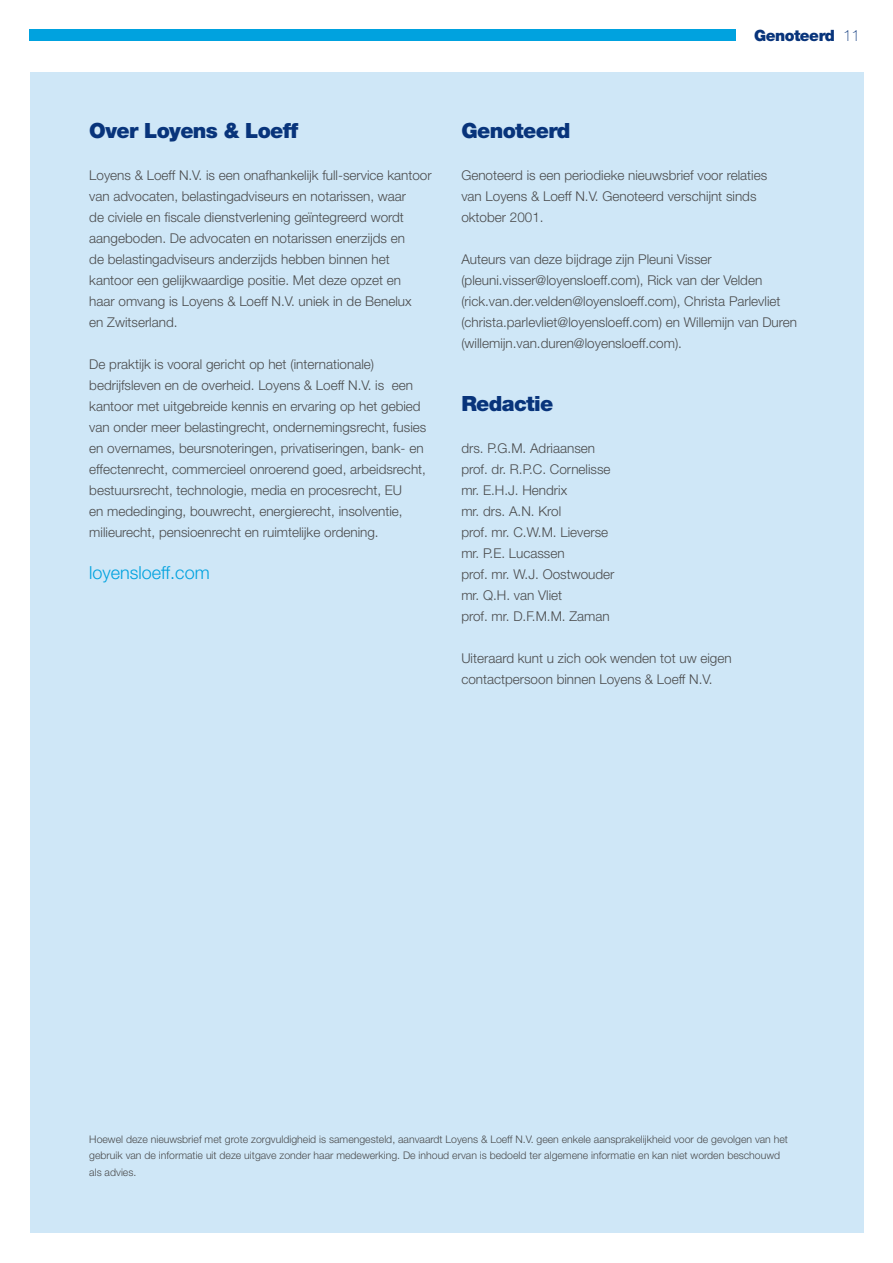
<style>
.page{position:relative;width:893px;height:1263px;background:#fff}
.page>*{position:absolute;margin:0;border:0;box-sizing:border-box;transform-origin:0 0}
.t1{font:900 21px "Helvetica Neue LT Pro";letter-spacing:-.03em;color:#08347b}
.t2{font:300 18px "Helvetica Neue LT Pro";color:#00a2df}
.t3{font:900 15.6px "Helvetica Neue LT Pro";letter-spacing:-.03em;color:#08347b}
.t4{font:300 13.5px/21px "Helvetica Neue LT Pro";color:#4b4c4d}
.t5{font:300 10.5px/16.5px "Helvetica Neue LT Pro";color:#4b4c4d}
.s1{font-weight:100}
</style>
<div class="page">
<div style="left:30px;top:30px;width:706px;height:11px;background:#00a2df"></div>
<div style="left:30px;top:72px;width:833px;height:1161px;background:#cfe7f7"></div>
<p class="t3" style="left:754px;top:26px;width:108px">Genoteerd <span class="s1">11</span></p>
<h1 class="t1" style="left:89px;top:118px;width:210px">Over Loyens &amp; Loeff</h1>
<p class="t4" style="left:89px;top:164px;width:344px">Loyens &amp; Loeff N.V. is een onafhankelijk full-service kantoor van advocaten, belastingadviseurs en notarissen, waar<br>de civiele en fiscale dienstverlening geïntegreerd wordt aangeboden. De advocaten en notarissen enerzijds en<br>de belastingadviseurs anderzijds hebben binnen het kantoor een gelijkwaardige positie. Met deze opzet en<br>haar omvang is Loyens &amp; Loeff N.V. uniek in de Benelux<br>en Zwitserland.</p>
<p class="t4" style="left:89px;top:353px;width:339px">De praktijk is vooral gericht op het (internationale) bedrijfsleven en de overheid. Loyens &amp; Loeff N.V. is een kantoor met uitgebreide kennis en ervaring op het gebied van onder meer belastingrecht, ondernemingsrecht, fusies en overnames, beursnoteringen, privatiseringen, bank- en effectenrecht, commercieel onroerend goed, arbeidsrecht, bestuursrecht, technologie, media en procesrecht, EU<br>en mededinging, bouwrecht, energierecht, insolventie, milieurecht, pensioenrecht en ruimtelijke ordening.</p>
<h2 class="t2" style="left:89px;top:562px;width:122px">loyensloeff.com</h2>
<h1 class="t1" style="left:461px;top:118px;width:110px">Genoteerd</h1>
<p class="t4" style="left:461px;top:164px;width:307px">Genoteerd is een periodieke nieuwsbrief voor relaties van Loyens &amp; Loeff N.V. Genoteerd verschijnt sinds oktober 2001.</p>
<p class="t4" style="left:461px;top:248px;width:337px">Auteurs van deze bijdrage zijn Pleuni Visser (pleuni.visser@loyensloeff.com), Rick van der Velden (rick.van.der.velden@loyensloeff.com), Christa Parlevliet (christa.parlevliet@loyensloeff.com) en Willemijn van Duren (willemijn.van.duren@loyensloeff.com).</p>
<h1 class="t1" style="left:461px;top:391px;width:94px">Redactie</h1>
<p class="t4" style="left:461px;top:437px;width:155px">drs. P.G.M. Adriaansen prof. dr. R.P.C. Cornelisse mr. E.H.J. Hendrix<br>mr. drs. A.N. Krol<br>prof. mr. C.W.M. Lieverse mr. P.E. Lucassen<br>prof. mr. W.J. Oostwouder mr. Q.H. van Vliet<br>prof. mr. D.F.M.M. Zaman</p>
<p class="t4" style="left:461px;top:647px;width:272px">Uiteraard kunt u zich ook wenden tot uw eigen contactpersoon binnen Loyens &amp; Loeff N.V.</p>
<p class="t5" style="left:89px;top:1131px;width:700px">Hoewel deze nieuwsbrief met grote zorgvuldigheid is samengesteld, aanvaardt Loyens &amp; Loeff N.V. geen enkele aansprakelijkheid voor de gevolgen van het gebruik van de informatie uit deze uitgave zonder haar medewerking. De inhoud ervan is bedoeld ter algemene informatie en kan niet worden beschouwd als advies.</p>
</div>
